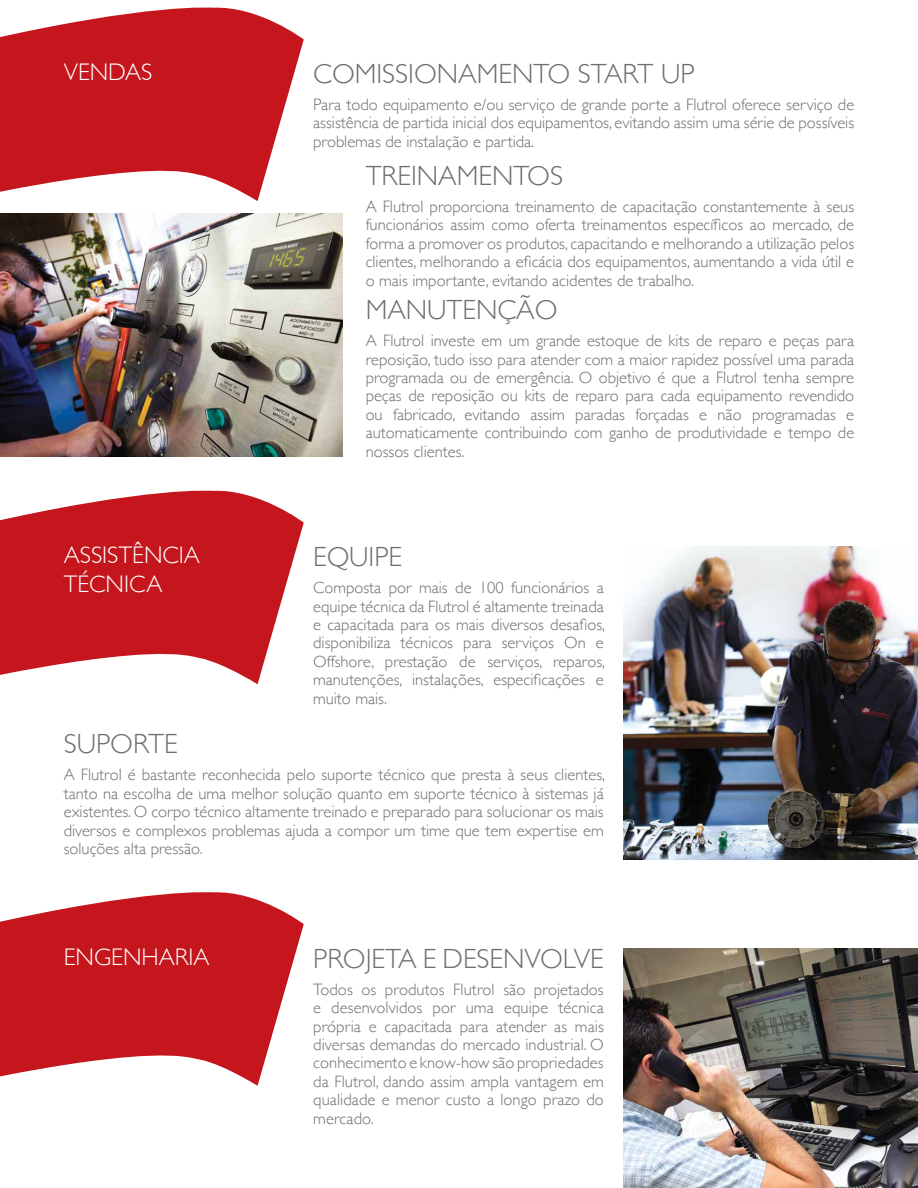
<style>
.page{position:relative;width:918px;height:1188px;background:#fff}
.page>*{position:absolute;margin:0;border:0;box-sizing:border-box;transform-origin:0 0}
.t1{font:300 27.75px "Gill Sans";color:#6d6e71}
.t2{font:300 24px/28.8px "Gill Sans";color:#fff}
.t3{font:300 16.5px/18.5px "Gill Sans";color:#6d6e71;text-align:justify}
</style>
<div class="page">
<svg style="left:0;top:7px;width:304px;height:194px;fill:#c4161c"></svg>
<svg style="left:0;top:490px;width:304px;height:195px;fill:#c4161c"></svg>
<svg style="left:0;top:892px;width:304px;height:194px;fill:#c4161c"></svg>
<img style="left:0;top:214px;width:343px;height:242px">
<img style="left:623px;top:547px;width:295px;height:312px">
<img style="left:623px;top:948px;width:295px;height:240px">
<h2 class="t2" style="left:64px;top:57px;width:90px">vendas</h2>
<h2 class="t2" style="left:64px;top:540px;width:138px">assistência técnica</h2>
<h1 class="t1" style="left:313px;top:52px;width:383px">Comissionamento Start Up</h1>
<p class="t3" style="left:313px;top:95px;width:543px">Para todo equipamento e/ou serviço de grande porte a Flutrol oferece serviço de assistência de partida inicial dos equipamentos, evitando assim uma série de possíveis problemas de instalação e partida.</p>
<h1 class="t1" style="left:366px;top:154px;width:199px">Treinamentos</h1>
<p class="t3" style="left:366px;top:196px;width:490px">A Flutrol proporciona treinamento de capacitação constantemente à seus funcionários assim como oferta treinamentos específicos ao mercado, de forma a promover os produtos, capacitando e melhorando a utilização pelos clientes, melhorando a eficácia dos equipamentos, aumentando a vida útil e o mais importante, evitando acidentes de trabalho.</p>
<h1 class="t1" style="left:366px;top:288px;width:193px">Manutenção</h1>
<p class="t3" style="left:366px;top:331px;width:490px">A Flutrol investe em um grande estoque de kits de reparo e peças para reposição, tudo isso para atender com a maior rapidez possível uma parada programada ou de emergência. O objetivo é que a Flutrol tenha sempre peças de reposição ou kits de reparo para cada equipamento revendido ou fabricado, evitando assim paradas forçadas e não programadas e automaticamente contribuindo com ganho de produtividade e tempo de nossos clientes.</p>
<h1 class="t1" style="left:313px;top:535px;width:90px">Equipe</h1>
<p class="t3" style="left:313px;top:578px;width:293px">Composta por mais de 100 funcionários a equipe técnica da Flutrol é altamente treinada e capacitada para os mais diversos desafios, disponibiliza técnicos para serviços On e Offshore, prestação de serviços, reparos, manutenções, instalações, especificações e muito mais.</p>
<h1 class="t1" style="left:64px;top:722px;width:115px">Suporte</h1>
<p class="t3" style="left:64px;top:765px;width:543px">A Flutrol é bastante reconhecida pelo suporte técnico que presta à seus clientes, tanto na escolha de uma melhor solução quanto em suporte técnico à sistemas já existentes. O corpo técnico altamente treinado e preparado para solucionar os mais diversos e complexos problemas ajuda a compor um time que tem expertise em soluções alta pressão.</p>
<h2 class="t2" style="left:64px;top:942px;width:147px">engenharia</h2>
<h1 class="t1" style="left:313px;top:937px;width:292px">Projeta e Desenvolve</h1>
<p class="t3" style="left:313px;top:979px;width:292px">Todos os produtos Flutrol são projetados e desenvolvidos por uma equipe técnica própria e capacitada para atender as mais diversas demandas do mercado industrial. O conhecimento e know-how são propriedades da Flutrol, dando assim ampla vantagem em qualidade e menor custo a longo prazo do mercado.</p>
</div>
